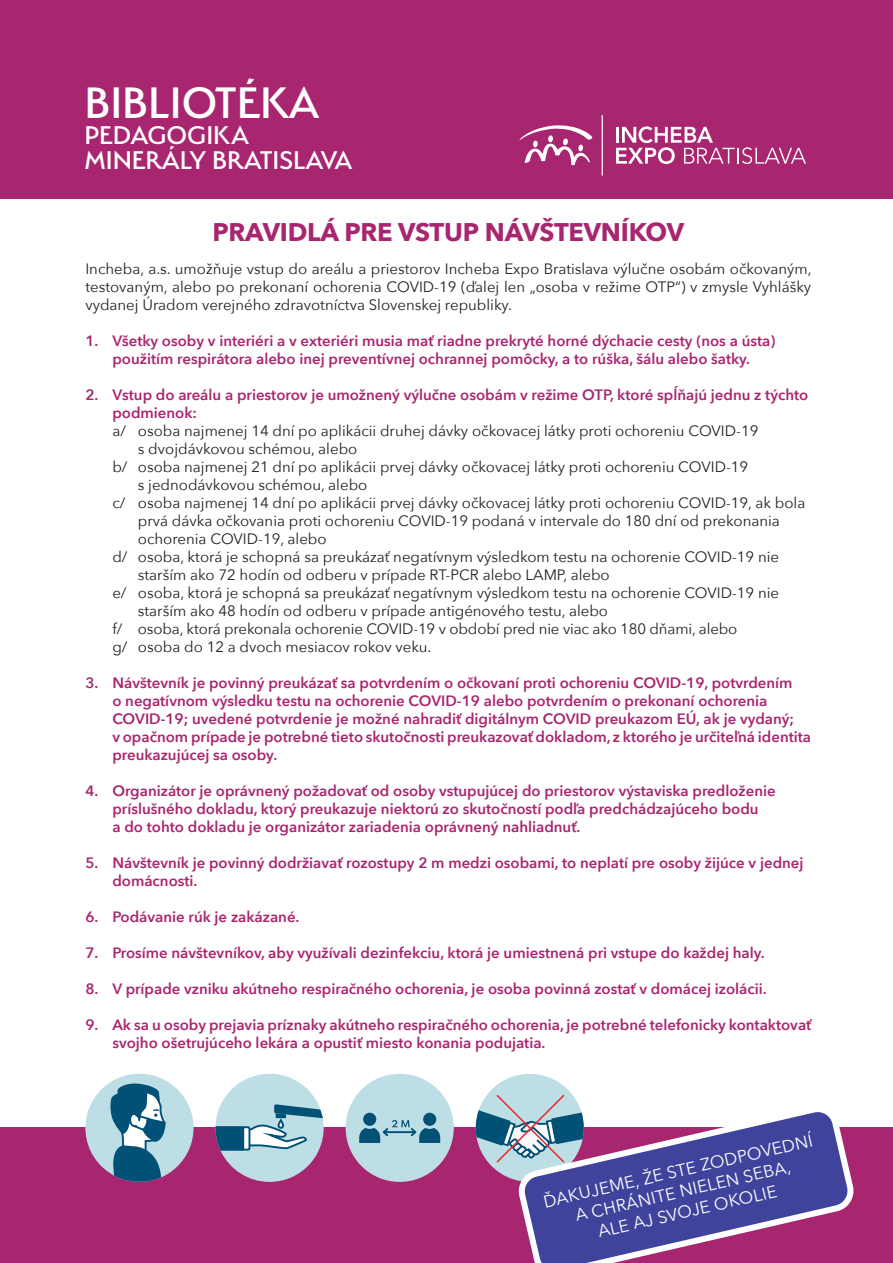
<style>
.page{position:relative;width:893px;height:1263px;background:#fff}
.page>*{position:absolute;margin:0;border:0;box-sizing:border-box;transform-origin:0 0}
.t1{font:500 49.35px "Serenity";color:#fff}
.t2{font:500 28.65px/25.5px "Serenity";color:#fff}
.t3{font:700 25.5px "Avenir Next";letter-spacing:-.01em;color:#a8266f}
.t4{font:17.25px/20.7px "Avenir Next";color:#fff;text-align:center}
.t5{font:600 15px/18px "Avenir Next";color:#a8266f}
.t6{font:15px/18px "Avenir Next";color:#231f20;text-align:justify}
</style>
<div class="page">
<div style="left:0;top:1128px;width:893px;height:135px;background:#a8266f"></div>
<div style="left:346px;top:1074px;width:108px;height:108px;background:#bddee4;border-radius:50%"></div>
<div style="left:362px;top:1112px;width:15px;height:15px;background:#015177;border-radius:50%"></div>
<div style="left:361px;top:1111px;width:17px;height:17px;border:2px solid #bddee4;border-radius:50%"></div>
<div style="left:422px;top:1112px;width:15px;height:15px;background:#015177;border-radius:50%"></div>
<div style="left:421px;top:1111px;width:17px;height:17px;border:2px solid #bddee4;border-radius:50%"></div>
<svg style="left:359px;top:1120px;width:82px;height:23px"></svg>
<svg style="left:85px;top:1074px;width:109px;height:108px"></svg>
<svg style="left:215px;top:1074px;width:109px;height:108px"></svg>
<div style="left:278px;top:1119px;width:6px;height:10px;border:2px solid #015177;border-radius:2px"></div>
<svg style="left:476px;top:1074px;width:103px;height:107px"></svg>
<svg style="left:520px;top:1106px;width:333px;height:157px"></svg>
<div style="left:0;top:0;width:893px;height:199px;background:#a8266f"></div>
<hr style="left:602px;top:115px;width:1px;height:61px;background:#fff">
<svg style="left:616px;top:126px;width:190px;height:38px"></svg>
<svg style="left:519px;top:125px;width:74px;height:40px"></svg>
<h1 class="t1" style="left:84px;top:76px;width:237px">BIBLIOTÉKA</h1>
<h2 class="t2" style="left:84px;top:122px;width:270px">PEDAGOGIKA<br>MINERÁLY BRATISLAVA</h2>
<h3 class="t3" style="left:212px;top:210px;width:473px">PRAVIDLÁ PRE VSTUP NÁVŠTEVNÍKOV</h3>
<p class="t6" style="left:85px;top:259px;width:728px">Incheba, a.s. umožňuje vstup do areálu a priestorov Incheba Expo Bratislava výlučne osobám očkovaným, testovaným, alebo po prekonaní ochorenia COVID-19 (ďalej len „osoba v režime OTP“) v zmysle Vyhlášky vydanej Úradom verejného zdravotníctva Slovenskej republiky.</p>
<p class="t5" style="left:85px;top:331px;width:691px;text-align:center">1. Všetky osoby v interiéri a v exteriéri musia mať riadne prekryté horné dýchacie cesty (nos a ústa) použitím respirátora alebo inej preventívnej ochrannej pomôcky, a to rúška, šálu alebo šatky.</p>
<p class="t5" style="left:112px;top:385px;width:697px;text-indent:-27px">2. Vstup do areálu a priestorov je umožnený výlučne osobám v režime OTP, ktoré spĺňajú jednu z týchto podmienok:</p>
<p class="t6" style="left:112px;top:421px;width:647px">a/ osoba najmenej 14 dní po aplikácii druhej dávky očkovacej látky proti ochoreniu COVID-19</p>
<p class="t6" style="left:138px;top:439px;width:221px">s dvojdávkovou schémou, alebo</p>
<p class="t6" style="left:112px;top:457px;width:637px">b/ osoba najmenej 21 dní po aplikácii prvej dávky očkovacej látky proti ochoreniu COVID-19</p>
<p class="t6" style="left:138px;top:475px;width:231px">s jednodávkovou schémou, alebo</p>
<p class="t6" style="left:112px;top:493px;width:694px">c/ osoba najmenej 14 dní po aplikácii prvej dávky očkovacej látky proti ochoreniu COVID-19, ak bola</p>
<p class="t6" style="left:138px;top:511px;width:643px">prvá dávka očkovania proti ochoreniu COVID-19 podaná v intervale do 180 dní od prekonania</p>
<p class="t6" style="left:138px;top:529px;width:190px">ochorenia COVID-19, alebo</p>
<p class="t6" style="left:112px;top:547px;width:668px">d/ osoba, ktorá je schopná sa preukázať negatívnym výsledkom testu na ochorenie COVID-19 nie</p>
<p class="t6" style="left:138px;top:565px;width:473px">starším ako 72 hodín od odberu v prípade RT-PCR alebo LAMP, alebo</p>
<p class="t6" style="left:112px;top:583px;width:668px">e/ osoba, ktorá je schopná sa preukázať negatívnym výsledkom testu na ochorenie COVID-19 nie</p>
<p class="t6" style="left:138px;top:601px;width:472px">starším ako 48 hodín od odberu v prípade antigénového testu, alebo</p>
<p class="t6" style="left:112px;top:619px;width:627px">f/ osoba, ktorá prekonala ochorenie COVID-19 v období pred nie viac ako 180 dňami, alebo</p>
<p class="t6" style="left:112px;top:637px;width:321px">g/ osoba do 12 a dvoch mesiacov rokov veku.</p>
<p class="t5" style="left:112px;top:673px;width:700px;text-indent:-27px">3. Návštevník je povinný preukázať sa potvrdením o očkovaní proti ochoreniu COVID-19, potvrdením<br>o negatívnom výsledku testu na ochorenie COVID-19 alebo potvrdením o prekonaní ochorenia COVID-19; uvedené potvrdenie je možné nahradiť digitálnym COVID preukazom EÚ, ak je vydaný;<br>v opačnom prípade je potrebné tieto skutočnosti preukazovať dokladom, z ktorého je určiteľná identita preukazujúcej sa osoby.</p>
<p class="t5" style="left:112px;top:781px;width:665px;text-indent:-27px">4. Organizátor je oprávnený požadovať od osoby vstupujúcej do priestorov výstaviska predloženie príslušného dokladu, ktorý preukazuje niektorú zo skutočností podľa predchádzajúceho bodu<br>a do tohto dokladu je organizátor zariadenia oprávnený nahliadnuť.</p>
<p class="t5" style="left:112px;top:853px;width:693px;text-indent:-27px">5. Návštevník je povinný dodržiavať rozostupy 2 m medzi osobami, to neplatí pre osoby žijúce v jednej domácnosti.</p>
<p class="t5" style="left:85px;top:907px;width:216px">6. Podávanie rúk je zakázané.</p>
<p class="t5" style="left:85px;top:943px;width:681px">7. Prosíme návštevníkov, aby využívali dezinfekciu, ktorá je umiestnená pri vstupe do každej haly.</p>
<p class="t5" style="left:85px;top:979px;width:683px">8. V prípade vzniku akútneho respiračného ochorenia, je osoba povinná zostať v domácej izolácii.</p>
<p class="t5" style="left:112px;top:1015px;width:700px;text-indent:-27px">9. Ak sa u osoby prejavia príznaky akútneho respiračného ochorenia, je potrebné telefonicky kontaktovať svojho ošetrujúceho lekára a opustiť miesto konania podujatia.</p>
<p class="t4" style="left:541px;top:1191px;width:277px;rotate:-13deg">ĎAKUJEME, ŽE STE ZODPOVEDNÍ<br>A CHRÁNITE NIELEN SEBA,<br>ALE AJ SVOJE OKOLIE</p>
</div>
